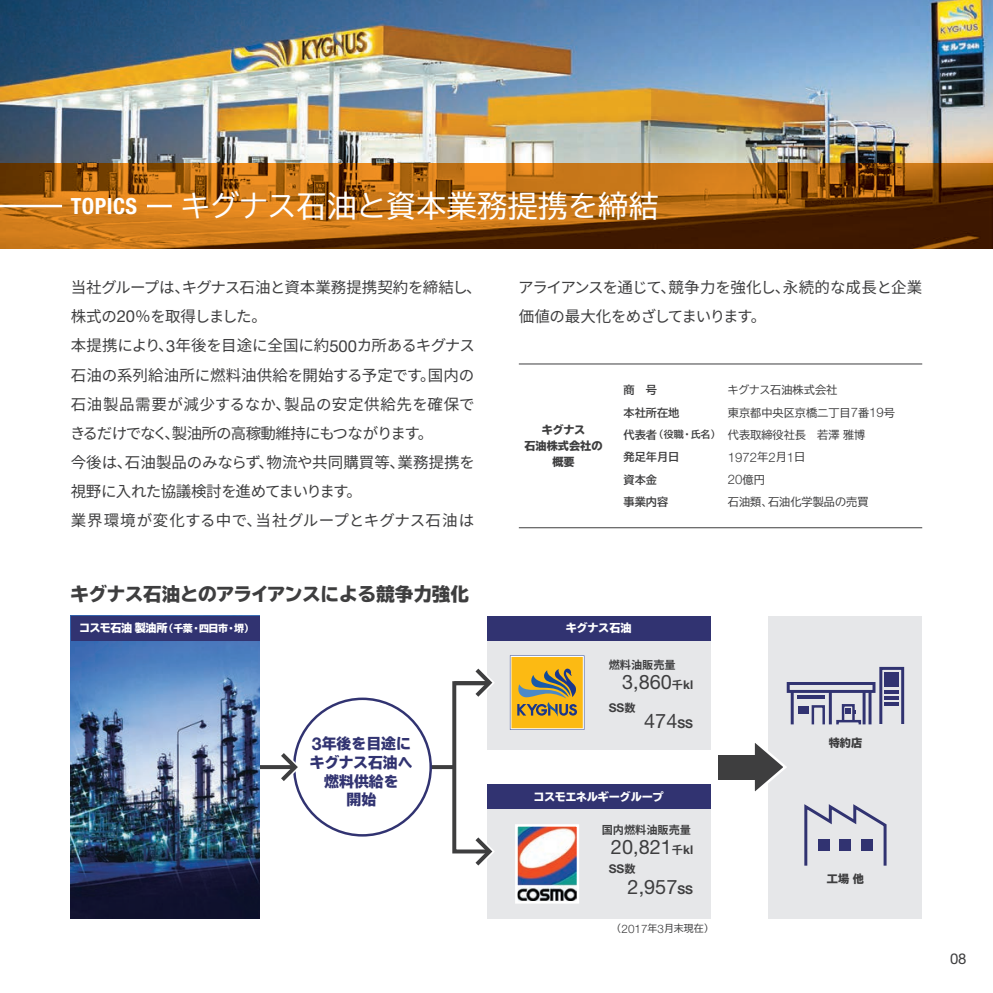
<style>
.page{position:relative;width:993px;height:993px;background:#fff}
.page>*{position:absolute;margin:0;border:0;box-sizing:border-box;transform-origin:0 0}
.t1{font:29.75px "TBUD Go Std";letter-spacing:.01em;color:#fff}
.t2{font:700 condensed 22.4px "Helvetica Neue";letter-spacing:.02em;color:#fff}
.t3{font:19.95px "Helvetica Neue";color:#3e3e3f}
.t4{font:800 18.55px "TBUD Go Std";letter-spacing:-.02em;color:#3e3e3f}
.t5{font:15.58px/29.2px "Noto Sans CJ Kjp";letter-spacing:-.015em;color:#3e3e3f}
.t6{font:15.58px/29.2px "Noto Sans CJ Kjp";letter-spacing:-.05em;color:#3e3e3f}
.t7{font:800 14.88px/18.6px "TBUD Go Std";color:#313371;text-align:center}
.t8{font:14.88px "Helvetica Neue";color:#3e3e3f}
.t9{font:300 13.12px "Helvetica Neue";color:#3e3e3f}
.t10{font:700 12.08px "Helvetica Neue";color:#3e3e3f}
.t11{font:11.2px/22.4px "TBUD Go Std";color:#3e3e3f}
.t12{font:800 11.2px/16.1px "TBUD Go Std";color:#3e3e3f;text-align:center}
.t13{font:800 11.2px "TBUD Go Std";letter-spacing:-.03em;color:#fff}
.t14{font:700 11.2px "TBUD Go Std";color:#3e3e3f}
.t15{font:700 11.2px "Noto Sans CJ Kjp";color:#3e3e3f}
.t16{font:800 9.97px "TBUD Go Std";color:#fff}
.t17{font:9.97px "TBUD Go Std";color:#3e3e3f}
.s1{font-family:"Helvetica Neue";font-size:16.62px}
.s2{font-size:11.2px}
.s3{font-family:"Helvetica Neue";font-weight:700;font-size:17.68px}
.s4{font-family:"Helvetica Neue";font-weight:300;font-size:13.12px}
.s5{font-weight:700}
.s6{font-weight:700;font-size:9.97px}
.s7{font-family:"TBUD Go Std";font-weight:400;font-size:11.2px}
.s8{font-family:"Noto Sans CJ Kjp";font-weight:700;font-size:11.2px}
.s9{font-weight:700;font-size:12.08px}
.s10{font-family:"Noto Sans CJ Kjp";font-size:11.2px}
.s11{font-family:"Helvetica Neue";font-weight:300;font-size:11.72px}
</style>
<div class="page">
<img style="left:0;top:0;width:992px;height:164px">
<div style="left:487px;top:804px;width:223px;height:114px;background:#e6e7e9"></div>
<div style="left:487px;top:784px;width:223px;height:25px;background:#313371"></div>
<img style="left:0;top:164px;width:992px;height:84px">
<hr style="left:518px;top:363px;width:403px;height:1px;background:#3e3e3f">
<hr style="left:518px;top:527px;width:403px;height:1px;background:#3e3e3f">
<hr style="left:0;top:205px;width:62px;height:2px;background:#fff">
<hr style="left:147px;top:205px;width:25px;height:2px;background:#fff">
<svg style="left:432px;top:765px;width:20px;height:3px"></svg>
<svg style="left:259px;top:764px;width:13px;height:4px"></svg>
<svg style="left:272px;top:744px;width:28px;height:45px"></svg>
<img style="left:71px;top:640px;width:188px;height:278px">
<div style="left:71px;top:615px;width:188px;height:25px;background:#313371"></div>
<div style="left:487px;top:635px;width:223px;height:114px;background:#e6e7e9"></div>
<div style="left:487px;top:615px;width:223px;height:25px;background:#313371"></div>
<svg style="left:509px;top:655px;width:75px;height:74px"></svg>
<svg style="left:475px;top:668px;width:20px;height:29px"></svg>
<svg style="left:466px;top:837px;width:29px;height:29px"></svg>
<div style="left:452px;top:681px;width:37px;height:172px;border:4px solid #3e3e3f"></div>
<div style="left:768px;top:615px;width:154px;height:303px;background:#e6e7e9"></div>
<svg style="left:804px;top:804px;width:83px;height:62px"></svg>
<div style="left:860px;top:838px;width:12px;height:12px;background:#313371"></div>
<div style="left:839px;top:838px;width:12px;height:12px;background:#313371"></div>
<div style="left:817px;top:838px;width:12px;height:12px;background:#313371"></div>
<svg style="left:749px;top:743px;width:38px;height:49px"></svg>
<div style="left:717px;top:754px;width:43px;height:25px;background:#3e3e3f"></div>
<svg style="left:879px;top:666px;width:26px;height:58px"></svg>
<hr style="left:884px;top:690px;width:14px;height:4px;background:#313371">
<hr style="left:884px;top:696px;width:14px;height:4px;background:#313371">
<hr style="left:884px;top:702px;width:14px;height:4px;background:#313371">
<div style="left:790px;top:685px;width:41px;height:40px;border:3px solid #313371"></div>
<div style="left:862px;top:685px;width:9px;height:40px;border:3px solid #313371"></div>
<div style="left:788px;top:683px;width:85px;height:8px;background:#e6e7e9"></div>
<div style="left:786px;top:681px;width:89px;height:11px;border:3px solid #313371"></div>
<svg style="left:836px;top:704px;width:26px;height:21px"></svg>
<hr style="left:797px;top:695px;width:27px;height:4px;background:#313371">
<svg style="left:810px;top:705px;width:15px;height:20px"></svg>
<div style="left:797px;top:705px;width:11px;height:8px;background:#313371"></div>
<div style="left:884px;top:672px;width:14px;height:14px;background:#313371"></div>
<img style="left:515px;top:824px;width:64px;height:80px">
<h2 class="t2" style="left:71px;top:192px;width:68px">TOPICS</h2>
<h1 class="t1" style="left:180px;top:182px;width:479px">キグナス石油と資本業務提携を締結</h1>
<p class="t5" style="left:70px;top:273px;width:413px">当社グループは、キグナス石油と資本業務提携契約を締結し、株式の<span class="s1">20</span>％を取得しました。<br>本提携により、<span class="s1">3</span>年後を目途に全国に約<span class="s1">500</span>カ所あるキグナス石油の系列給油所に燃料油供給を開始する予定です。国内の石油製品需要が減少するなか、製品の安定供給先を確保できるだけでなく、製油所の高稼動維持にもつながります。<br>今後は、石油製品のみならず、物流や共同購買等、業務提携を視野に入れた協議検討を進めてまいります。<br>業界環境が変化する中で、当社グループとキグナス石油は</p>
<p class="t4" style="left:71px;top:583px;width:400px">キグナス石油とのアライアンスによる競争力強化</p>
<p class="t16" style="left:79px;top:622px;width:176px"><span class="s2">コスモ石油製油所</span>（千葉・四日市・堺）</p>
<p class="t7" style="left:310px;top:734px;width:104px"><span class="s3">3</span>年後を目途にキグナス石油へ燃料供給を<br>開始</p>
<p class="t6" style="left:518px;top:273px;width:405px">アライアンスを通じて、競争力を強化し、永続的な成長と企業価値の最大化をめざしてまいります。</p>
<p class="t12" style="left:524px;top:422px;width:80px">キグナス<br>石油株式会社の概要</p>
<p class="t14" style="left:623px;top:381px;width:35px">商　号</p>
<p class="t11" style="left:727px;top:378px;width:111px">キグナス石油株式会社</p>
<p class="t14" style="left:623px;top:403px;width:57px">本社所在地</p>
<p class="t11" style="left:623px;top:401px;width:273px;text-indent:104px">東京都中央区京橋二丁目<span class="s4">7</span>番<span class="s4">19</span>号<span class="s5">代表者</span><span class="s6">（役職・氏名）</span> 代表取締役社長　若澤雅博<br><span class="s5">発足年月日</span></p>
<p class="t9" style="left:727px;top:448px;width:79px">1972<span class="s7">年</span>2<span class="s7">月</span>1<span class="s7">日</span></p>
<p class="t14" style="left:623px;top:470px;width:35px">資本金</p>
<p class="t9" style="left:727px;top:471px;width:38px">20<span class="s7">億円</span></p>
<p class="t14" style="left:623px;top:492px;width:46px">事業内容</p>
<p class="t11" style="left:727px;top:490px;width:142px">石油類、石油化学製品の売買</p>
<p class="t13" style="left:565px;top:621px;width:67px">キグナス石油</p>
<p class="t15" style="left:608px;top:658px;width:68px">燃料油販売量</p>
<p class="t3" style="left:622px;top:669px;width:72px">3,860<span class="s8">千</span><span class="s9">kl</span></p>
<p class="t10" style="left:608px;top:700px;width:28px">SS<span class="s10">数</span></p>
<p class="t3" style="left:644px;top:708px;width:50px">474<span class="s9">SS</span></p>
<p class="t13" style="left:533px;top:790px;width:132px">コスモエネルギーグループ</p>
<p class="t15" style="left:601px;top:823px;width:91px">国内燃料油販売量</p>
<p class="t3" style="left:610px;top:835px;width:84px">20,821<span class="s8">千</span><span class="s9">kl</span></p>
<p class="t10" style="left:608px;top:861px;width:28px">SS<span class="s10">数</span></p>
<p class="t3" style="left:627px;top:874px;width:67px">2,957<span class="s9">SS</span></p>
<p class="t17" style="left:611px;top:920px;width:103px">（<span class="s11">2017</span>年<span class="s11">3</span>月末現在）</p>
<p class="t12" style="left:828px;top:734px;width:35px">特約店</p>
<p class="t12" style="left:826px;top:871px;width:39px">工場他</p>
<p class="t8" style="left:949px;top:949px;width:18px">08</p>
</div>
